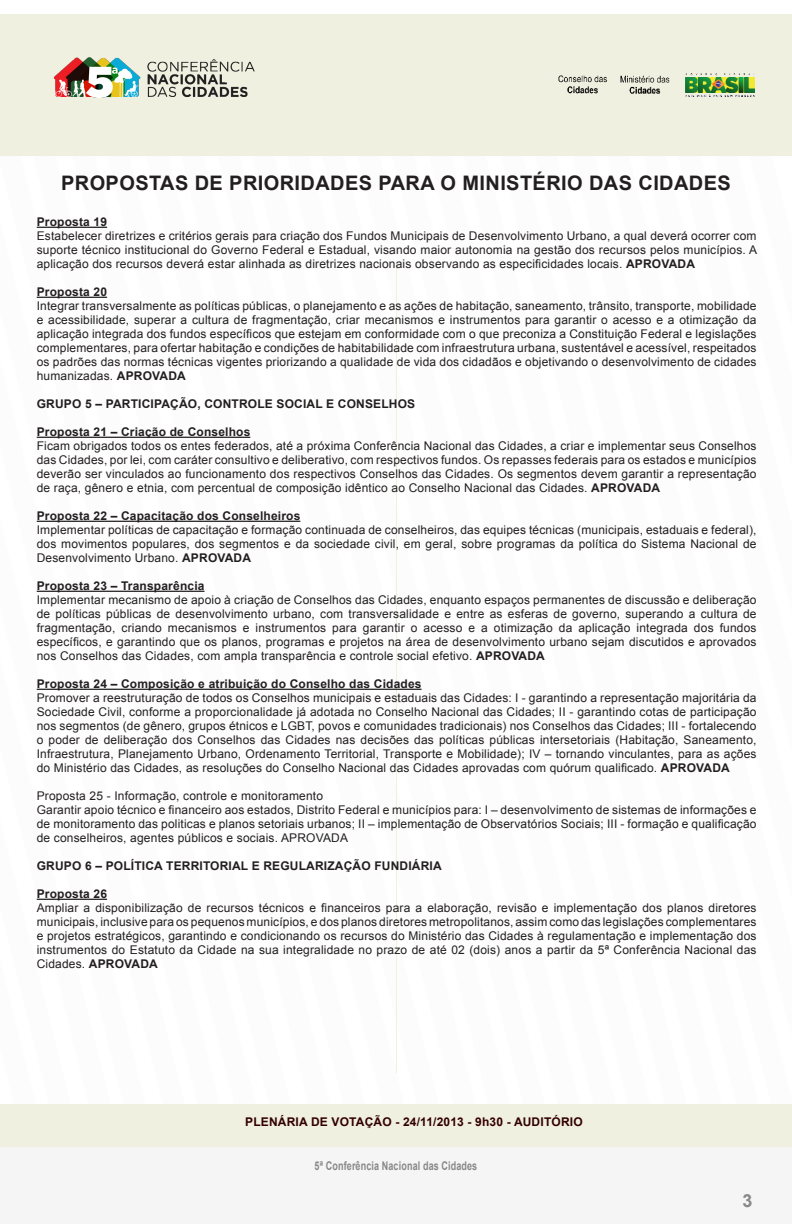
<style>
.page{position:relative;width:792px;height:1224px;background:#fff}
.page>*{position:absolute;margin:0;border:0;box-sizing:border-box;transform-origin:0 0}
.t1{font:700 20px "Arial";letter-spacing:.02em;color:#231f20}
.t2{font:700 18px "Arial";color:#888}
.t3{font:12px/14px "Arial";letter-spacing:.015em;color:#231f20;text-align:justify}
.t4{font:700 12px "Arial";letter-spacing:.015em;color:#231f20}
.t5{font:700 12px "Arial";letter-spacing:.015em;color:#300}
.t6{font:700 12px "Arial";letter-spacing:.015em;color:#888;scale:.75 1}
.s1{font-weight:700}
</style>
<div class="page">
<div style="left:0;top:14px;width:792px;height:142px;background:#f0f0e1"></div>
<img style="left:559px;top:74px;width:196px;height:23px">
<img style="left:53px;top:57px;width:202px;height:41px">
<div style="left:0;top:1116px;width:792px;height:108px;background:#f5f5f5"></div>
<hr style="left:396px;top:262px;width:1px;height:811px;background:#f0f0e1">
<hr style="left:37px;top:227px;width:70px;height:1px;background:#231f20">
<hr style="left:37px;top:297px;width:70px;height:1px;background:#231f20">
<hr style="left:37px;top:437px;width:213px;height:1px;background:#231f20">
<hr style="left:37px;top:521px;width:263px;height:1px;background:#231f20">
<hr style="left:37px;top:591px;width:168px;height:1px;background:#231f20">
<hr style="left:37px;top:689px;width:385px;height:1px;background:#231f20">
<hr style="left:37px;top:899px;width:70px;height:1px;background:#231f20">
<div style="left:0;top:1105px;width:792px;height:42px;background:#f0f0e1"></div>
<h1 class="t1" style="left:61px;top:170px;width:671px">PROPOSTAS DE PRIORIDADES PARA O MINISTÉRIO DAS CIDADES</h1>
<p class="t4" style="left:37px;top:214px;width:72px">Proposta 19</p>
<p class="t3" style="left:37px;top:229px;width:722px">Estabelecer diretrizes e critérios gerais para criação dos Fundos Municipais de Desenvolvimento Urbano, a qual deverá ocorrer com suporte técnico institucional do Governo Federal e Estadual, visando maior autonomia na gestão dos recursos pelos municípios. A aplicação dos recursos deverá estar alinhada as diretrizes nacionais observando as especificidades locais. <span class="s1">APROVADA</span></p>
<p class="t4" style="left:37px;top:284px;width:72px">Proposta 20</p>
<p class="t3" style="left:37px;top:299px;width:721px">Integrar transversalmente as políticas públicas, o planejamento e as ações de habitação, saneamento, trânsito, transporte, mobilidade e acessibilidade, superar a cultura de fragmentação, criar mecanismos e instrumentos para garantir o acesso e a otimização da aplicação integrada dos fundos específicos que estejam em conformidade com o que preconiza a Constituição Federal e legislações complementares, para ofertar habitação e condições de habitabilidade com infraestrutura urbana, sustentável e acessível, respeitados os padrões das normas técnicas vigentes priorizando a qualidade de vida dos cidadãos e objetivando o desenvolvimento de cidades humanizadas. <span class="s1">APROVADA</span></p>
<p class="t4" style="left:37px;top:396px;width:380px">GRUPO 5 – PARTICIPAÇÃO, CONTROLE SOCIAL E CONSELHOS</p>
<p class="t4" style="left:37px;top:424px;width:215px">Proposta 21 – Criação de Conselhos</p>
<p class="t3" style="left:37px;top:439px;width:721px">Ficam obrigados todos os entes federados, até a próxima Conferência Nacional das Cidades, a criar e implementar seus Conselhos das Cidades, por lei, com caráter consultivo e deliberativo, com respectivos fundos. Os repasses federais para os estados e municípios deverão ser vinculados ao funcionamento dos respectivos Conselhos das Cidades. Os segmentos devem garantir a representação de raça, gênero e etnia, com percentual de composição idêntico ao Conselho Nacional das Cidades. <span class="s1">APROVADA</span></p>
<p class="t4" style="left:37px;top:508px;width:265px">Proposta 22 – Capacitação dos Conselheiros</p>
<p class="t3" style="left:37px;top:523px;width:721px">Implementar políticas de capacitação e formação continuada de conselheiros, das equipes técnicas (municipais, estaduais e federal), dos movimentos populares, dos segmentos e da sociedade civil, em geral, sobre programas da política do Sistema Nacional de Desenvolvimento Urbano. <span class="s1">APROVADA</span></p>
<p class="t4" style="left:37px;top:578px;width:169px">Proposta 23 – Transparência</p>
<p class="t3" style="left:37px;top:593px;width:721px">Implementar mecanismo de apoio à criação de Conselhos das Cidades, enquanto espaços permanentes de discussão e deliberação de políticas públicas de desenvolvimento urbano, com transversalidade e entre as esferas de governo, superando a cultura de fragmentação, criando mecanismos e instrumentos para garantir o acesso e a otimização da aplicação integrada dos fundos específicos, e garantindo que os planos, programas e projetos na área de desenvolvimento urbano sejam discutidos e aprovados nos Conselhos das Cidades, com ampla transparência e controle social efetivo. <span class="s1">APROVADA</span></p>
<p class="t4" style="left:37px;top:676px;width:386px">Proposta 24 – Composição e atribuição do Conselho das Cidades</p>
<p class="t3" style="left:37px;top:691px;width:721px">Promover a reestruturação de todos os Conselhos municipais e estaduais das Cidades: I - garantindo a representação majoritária da Sociedade Civil, conforme a proporcionalidade já adotada no Conselho Nacional das Cidades; II - garantindo cotas de participação nos segmentos (de gênero, grupos étnicos e LGBT, povos e comunidades tradicionais) nos Conselhos das Cidades; III - fortalecendo o poder de deliberação dos Conselhos das Cidades nas decisões das políticas públicas intersetoriais (Habitação, Saneamento, Infraestrutura, Planejamento Urbano, Ordenamento Territorial, Transporte e Mobilidade); IV – tornando vinculantes, para as ações do Ministério das Cidades, as resoluções do Conselho Nacional das Cidades aprovadas com quórum qualificado. <span class="s1">APROVADA</span></p>
<p class="t3" style="left:37px;top:789px;width:721px;text-align:left">Proposta 25 - Informação, controle e monitoramento<br>Garantir apoio técnico e financeiro aos estados, Distrito Federal e municípios para: I – desenvolvimento de sistemas de informações e de monitoramento das politicas e planos setoriais urbanos; II – implementação de Observatórios Sociais; III - formação e qualificação de conselheiros, agentes públicos e sociais. APROVADA</p>
<p class="t4" style="left:37px;top:858px;width:407px">GRUPO 6 – POLÍTICA TERRITORIAL E REGULARIZAÇÃO FUNDIÁRIA</p>
<p class="t4" style="left:37px;top:886px;width:72px">Proposta 26</p>
<p class="t3" style="left:37px;top:901px;width:721px">Ampliar a disponibilização de recursos técnicos e financeiros para a elaboração, revisão e implementação dos planos diretores municipais, inclusive para os pequenos municípios, e dos planos diretores metropolitanos, assim como das legislações complementares e projetos estratégicos, garantindo e condicionando os recursos do Ministério das Cidades à regulamentação e implementação dos instrumentos do Estatuto da Cidade na sua integralidade no prazo de até 02 (dois) anos a partir da 5ª Conferência Nacional das Cidades. <span class="s1">APROVADA</span></p>
<p class="t5" style="left:245px;top:1113px;width:339px">PLENÁRIA DE VOTAÇÃO - 24/11/2013 - 9h30 - AUDITÓRIO</p>
<p class="t6" style="left:315px;top:1158px;width:218px">5ª Conferência Nacional das Cidades</p>
<h2 class="t2" style="left:742px;top:1188px;width:12px">3</h2>
</div>
